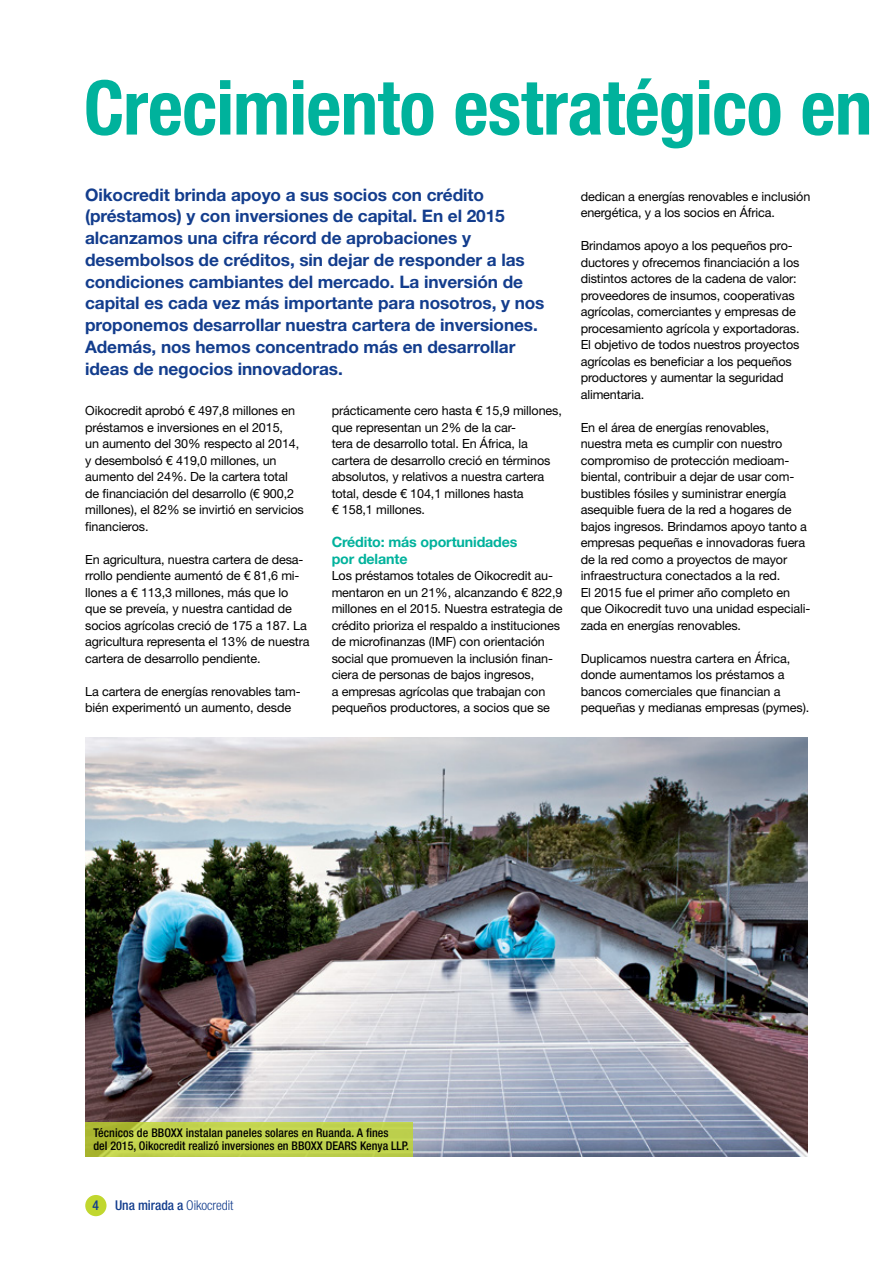
<style>
.page{position:relative;width:893px;height:1263px;background:#fff}
.page>*{position:absolute;margin:0;border:0;box-sizing:border-box;transform-origin:0 0}
.t1{font:700 condensed 75.3px "Helvetica Neue LT Std";letter-spacing:-.01em;color:#00b29c}
.t2{font:700 17.25px/21.8px "Helvetica Neue LT Std";letter-spacing:-.005em;color:#133d8d}
.t3{font:700 14.25px/16.5px "Helvetica Neue LT Std";letter-spacing:-.01em;color:#00b29c}
.t4{font:500 condensed 13.5px "Helvetica Neue LT Std";color:#133d8d}
.t5{font:12.6px/16.5px "Helvetica Neue LT Std";letter-spacing:-.01em;color:#000}
.t6{font:500 condensed 12px/13.5px "Helvetica Neue LT Std";color:#000}
.s1{font-weight:300}
</style>
<div class="page">
<div style="left:85px;top:1195px;width:22px;height:21px;background:#c1d72f;border-radius:50%"></div>
<img style="left:85px;top:738px;width:723px;height:419px">
<svg style="left:85px;top:1123px;width:327px;height:34px;background:#becf4b"></svg>
<h1 class="t1" style="left:84px;top:62px;width:790px">Crecimiento estratégico en</h1>
<p class="t2" style="left:85px;top:183px;width:461px">Oikocredit brinda apoyo a sus socios con crédito (préstamos) y con inversiones de capital. En el 2015 alcanzamos una cifra récord de aprobaciones y desembolsos de créditos, sin dejar de responder a las condiciones cambiantes del mercado. La inversión de capital es cada vez más importante para nosotros, y nos proponemos desarrollar nuestra cartera de inversiones.<br>Además, nos hemos concentrado más en desarrollar ideas de negocios innovadoras.</p>
<p class="t5" style="left:85px;top:402px;width:220px">Oikocredit aprobó € 497,8 millones en préstamos e inversiones en el 2015,<br>un aumento del 30% respecto al 2014, y desembolsó € 419,0 millones, un aumento del 24%. De la cartera total de financiación del desarrollo (€ 900,2 millones), el 82% se invirtió en servicios financieros.</p>
<p class="t5" style="left:85px;top:551px;width:226px">En agricultura, nuestra cartera de desa&shy;rrollo pendiente aumentó de € 81,6 mi&shy;llones a € 113,3 millones, más que lo que se preveía, y nuestra cantidad de socios agrícolas creció de 175 a 187. La agricultura representa el 13% de nuestra cartera de desarrollo pendiente.</p>
<p class="t5" style="left:85px;top:683px;width:217px">La cartera de energías renovables tam&shy;bién experimentó un aumento, desde</p>
<p class="t5" style="left:581px;top:188px;width:231px">dedican a energías renovables e inclusión energética, y a los socios en África.</p>
<p class="t5" style="left:581px;top:237px;width:220px">Brindamos apoyo a los pequeños pro&shy;ductores y ofrecemos financiación a los distintos actores de la cadena de valor: proveedores de insumos, cooperativas agrícolas, comerciantes y empresas de procesamiento agrícola y exportadoras.<br>El objetivo de todos nuestros proyectos agrícolas es beneficiar a los pequeños productores y aumentar la seguridad alimentaria.</p>
<p class="t5" style="left:581px;top:419px;width:231px">En el área de energías renovables, nuestra meta es cumplir con nuestro compromiso de protección medioam&shy;biental, contribuir a dejar de usar com&shy;bustibles fósiles y suministrar energía asequible fuera de la red a hogares de bajos ingresos. Brindamos apoyo tanto a empresas pequeñas e innovadoras fuera de la red como a proyectos de mayor infraestructura conectados a la red.<br>El 2015 fue el primer año completo en que Oikocredit tuvo una unidad especiali&shy;zada en energías renovables.</p>
<p class="t5" style="left:581px;top:650px;width:230px">Duplicamos nuestra cartera en África, donde aumentamos los préstamos a bancos comerciales que financian a pequeñas y medianas empresas (pymes).</p>
<p class="t5" style="left:332px;top:402px;width:232px">prácticamente cero hasta € 15,9 millones, que representan un 2% de la car-<br>tera de desarrollo total. En África, la cartera de desarrollo creció en términos absolutos, y relativos a nuestra cartera total, desde € 104,1 millones hasta<br>€ 158,1 millones.</p>
<p class="t3" style="left:332px;top:533px;width:187px">Crédito: más oportunidades por delante</p>
<p class="t5" style="left:332px;top:567px;width:233px">Los préstamos totales de Oikocredit au&shy;mentaron en un 21%, alcanzando € 822,9 millones en el 2015. Nuestra estrategia de crédito prioriza el respaldo a instituciones de microfinanzas (IMF) con orientación social que promueven la inclusión finan&shy;ciera de personas de bajos ingresos,<br>a empresas agrícolas que trabajan con pequeños productores, a socios que se</p>
<p class="t6" style="left:94px;top:1125px;width:317px">Técnicos de BBOXX instalan paneles solares en Ruanda. A fines<br>del 2015, Oikocredit realizó inversiones en BBOXX DEARS Kenya LLP.</p>
<p class="t4" style="left:92px;top:1197px;width:143px">4 Una mirada a <span class="s1">Oikocredit</span></p>
</div>
